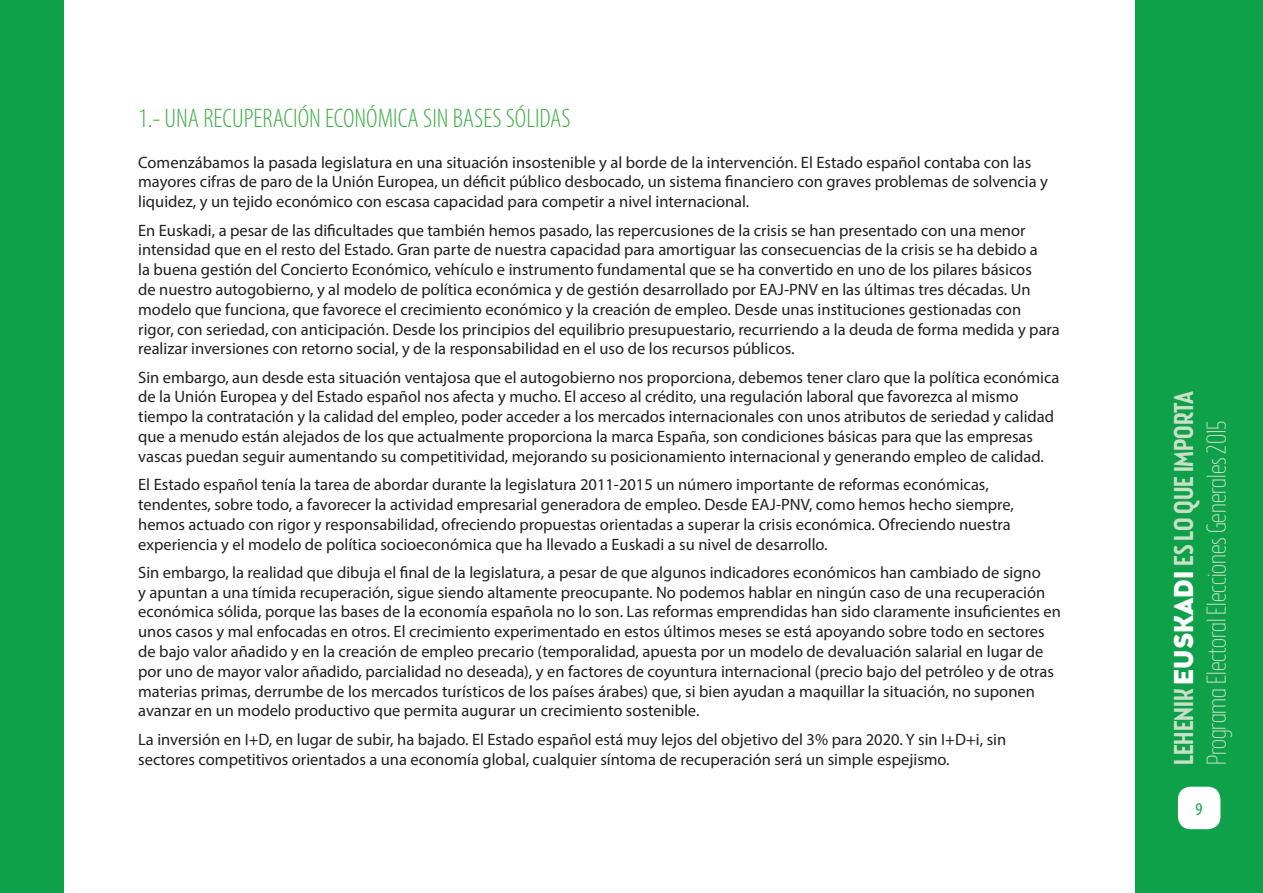
<style>
.page{position:relative;width:1263px;height:893px;background:#fff}
.page>*{position:absolute;margin:0;border:0;box-sizing:border-box;transform-origin:0 0}
.t1{font:100 27px/32.4px "Brooklyn Samuels Three";color:#c9e0c8}
.t2{font:300 condensed 27px "Myriad Pro";color:#40ae49}
.t3{font:condensed 18px "Myriad Pro";color:#0fa14a}
.t4{font:16.5px/19.8px "Myriad Pro";color:#231f20}
.s1{font-weight:500}
.s2{font-family:"Brooklyn Samuels Five";font-weight:900;color:#fff}
</style>
<div class="page">
<div style="left:1135px;top:0;width:128px;height:893px;background:#0fa14a"></div>
<div style="left:0;top:0;width:64px;height:893px;background:#0fa14a"></div>
<div style="left:1178px;top:787px;width:42px;height:42px;background:#fff;border-radius:13px"></div>
<h1 class="t2" style="left:138px;top:103px;width:434px">1.- UNA RECUPERACIÓN ECONÓMICA SIN BASES SÓLIDAS</h1>
<p class="t4" style="left:138px;top:152px;width:911px">Comenzábamos la pasada legislatura en una situación insostenible y al borde de la intervención. El Estado español contaba con las mayores cifras de paro de la Unión Europea, un déficit público desbocado, un sistema financiero con graves problemas de solvencia y liquidez, y un tejido económico con escasa capacidad para competir a nivel internacional.</p>
<p class="t4" style="left:138px;top:220px;width:923px">En Euskadi, a pesar de las dificultades que también hemos pasado, las repercusiones de la crisis se han presentado con una menor intensidad que en el resto del Estado. Gran parte de nuestra capacidad para amortiguar las consecuencias de la crisis se ha debido a<br>la buena gestión del Concierto Económico, vehículo e instrumento fundamental que se ha convertido en uno de los pilares básicos<br>de nuestro autogobierno, y al modelo de política económica y de gestión desarrollado por EAJ-PNV en las últimas tres décadas. Un modelo que funciona, que favorece el crecimiento económico y la creación de empleo. Desde unas instituciones gestionadas con rigor, con seriedad, con anticipación. Desde los principios del equilibrio presupuestario, recurriendo a la deuda de forma medida y para realizar inversiones con retorno social, y de la responsabilidad en el uso de los recursos públicos.</p>
<p class="t4" style="left:138px;top:367px;width:923px">Sin embargo, aun desde esta situación ventajosa que el autogobierno nos proporciona, debemos tener claro que la política económica de la Unión Europea y del Estado español nos afecta y mucho. El acceso al crédito, una regulación laboral que favorezca al mismo tiempo la contratación y la calidad del empleo, poder acceder a los mercados internacionales con unos atributos de seriedad y calidad que a menudo están alejados de los que actualmente proporciona la marca España, son condiciones básicas para que las empresas vascas puedan seguir aumentando su competitividad, mejorando su posicionamiento internacional y generando empleo de calidad.</p>
<p class="t4" style="left:138px;top:474px;width:877px">El Estado español tenía la tarea de abordar durante la legislatura 2011-2015 un número importante de reformas económicas, tendentes, sobre todo, a favorecer la actividad empresarial generadora de empleo. Desde EAJ-PNV, como hemos hecho siempre, hemos actuado con rigor y responsabilidad, ofreciendo propuestas orientadas a superar la crisis económica. Ofreciendo nuestra experiencia y el modelo de política socioeconómica que ha llevado a Euskadi a su nivel de desarrollo.</p>
<p class="t4" style="left:138px;top:562px;width:924px">Sin embargo, la realidad que dibuja el final de la legislatura, a pesar de que algunos indicadores económicos han cambiado de signo<br>y apuntan a una tímida recuperación, sigue siendo altamente preocupante. No podemos hablar en ningún caso de una recuperación económica sólida, porque las bases de la economía española no lo son. Las reformas emprendidas han sido claramente insuficientes en unos casos y mal enfocadas en otros. El crecimiento experimentado en estos últimos meses se está apoyando sobre todo en sectores de bajo valor añadido y en la creación de empleo precario (temporalidad, apuesta por un modelo de devaluación salarial en lugar de por uno de mayor valor añadido, parcialidad no deseada), y en factores de coyuntura internacional (precio bajo del petróleo y de otras materias primas, derrumbe de los mercados turísticos de los países árabes) que, si bien ayudan a maquillar la situación, no suponen avanzar en un modelo productivo que permita augurar un crecimiento sostenible.</p>
<p class="t4" style="left:138px;top:729px;width:869px">La inversión en I+D, en lugar de subir, ha bajado. El Estado español está muy lejos del objetivo del 3% para 2020. Y sin I+D+i, sin sectores competitivos orientados a una economía global, cualquier síntoma de recuperación será un simple espejismo.</p>
<h1 class="t1" style="left:1169px;top:765px;width:376px;rotate:-90deg"><span class="s1">LEHENIK</span> <span class="s2">EUSKADI</span> <span class="s1">ES LO QUE IMPORTA<br></span>Programa Electoral Elecciones Generales 2015</h1>
<p class="t3" style="left:1195px;top:798px;width:8px">9</p>
</div>
